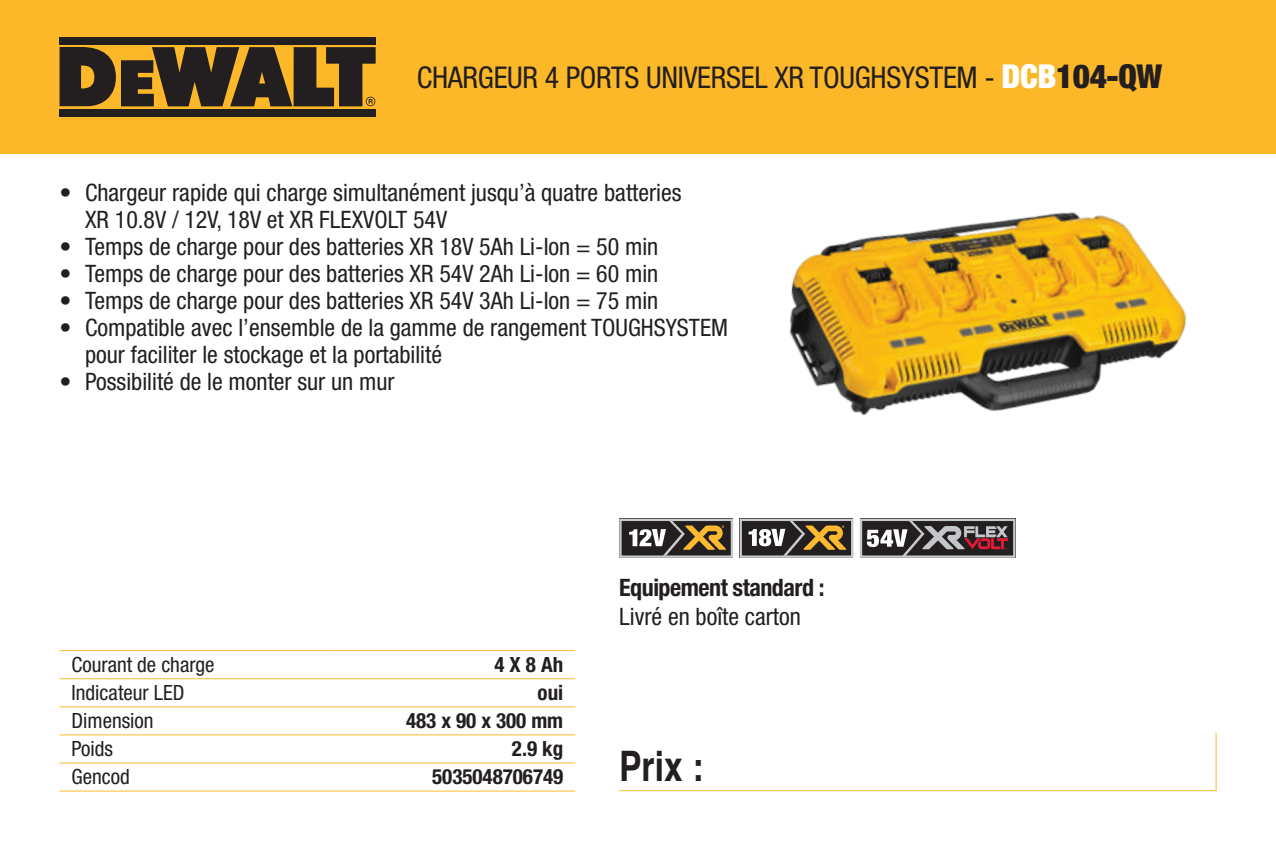
<style>
.page{position:relative;width:1276px;height:851px;background:#fff}
.page>*{position:absolute;margin:0;border:0;box-sizing:border-box;transform-origin:0 0}
.t1{font:700 42px "Helvetica";color:#231f20;scale:.8 1}
.t2{font:condensed 30px "Helvetica Neue LT Std";letter-spacing:-.01em;color:#231f20}
.t3{font:condensed 24px/27px "Helvetica Neue LT Std";color:#231f20}
.t4{font:700 condensed 24px "Helvetica Neue LT Std";letter-spacing:-.02em;color:#231f20}
.t5{font:condensed 21px "Helvetica Neue LT Std";color:#231f20}
.t6{font:700 condensed 21px "Helvetica Neue LT Std";color:#231f20}
.s1{font-weight:900;font-size:33px;color:#fff}
.s2{font-weight:900;font-size:33px}
</style>
<div class="page">
<div style="left:0;top:0;width:1276px;height:153px;background:#fcb828"></div>
<div style="left:60px;top:37px;width:316px;height:7px;background:#231f20"></div>
<div style="left:60px;top:109px;width:316px;height:7px;background:#231f20"></div>
<svg style="left:60px;top:47px;width:316px;height:59px"></svg>
<hr style="left:60px;top:650px;width:268px;height:1px;background:#fdb930">
<hr style="left:328px;top:650px;width:247px;height:1px;background:#fdb930">
<hr style="left:60px;top:678px;width:268px;height:1px;background:#fdb930">
<hr style="left:328px;top:678px;width:247px;height:1px;background:#fdb930">
<hr style="left:60px;top:706px;width:268px;height:1px;background:#fdb930">
<hr style="left:328px;top:706px;width:247px;height:1px;background:#fdb930">
<hr style="left:60px;top:734px;width:268px;height:1px;background:#fdb930">
<hr style="left:328px;top:734px;width:247px;height:1px;background:#fdb930">
<hr style="left:60px;top:762px;width:268px;height:1px;background:#fdb930">
<hr style="left:328px;top:762px;width:247px;height:1px;background:#fdb930">
<hr style="left:60px;top:790px;width:268px;height:1px;background:#fdb930">
<hr style="left:328px;top:790px;width:247px;height:1px;background:#fdb930">
<svg style="left:619px;top:732px;width:597px;height:59px"></svg>
<svg style="left:619px;top:518px;width:114px;height:39px;background:#6b6050"></svg>
<svg style="left:739px;top:518px;width:114px;height:39px;background:#6b6150"></svg>
<svg style="left:860px;top:518px;width:155px;height:39px;background:#675d60"></svg>
<img style="left:789px;top:212px;width:398px;height:204px">
<p class="t2" style="left:417px;top:60px;width:747px">CHARGEUR 4 PORTS UNIVERSEL XR TOUGHSYSTEM - <span class="s1">DCB</span><span class="s2">104-QW</span></p>
<p class="t3" style="left:85px;top:178px;width:598px;text-indent:-26px">• Chargeur rapide qui charge simultanément jusqu’à quatre batteries<br>XR 10.8V / 12V, 18V et XR FLEXVOLT 54V</p>
<p class="t3" style="left:60px;top:232px;width:600px">• Temps de charge pour des batteries XR 18V 5Ah Li-Ion = 50 min</p>
<p class="t3" style="left:60px;top:259px;width:600px">• Temps de charge pour des batteries XR 54V 2Ah Li-Ion = 60 min</p>
<p class="t3" style="left:60px;top:286px;width:600px">• Temps de charge pour des batteries XR 54V 3Ah Li-Ion = 75 min</p>
<p class="t3" style="left:85px;top:313px;width:644px;text-indent:-26px">• Compatible avec l’ensemble de la gamme de rangement TOUGHSYSTEM pour faciliter le stockage et la portabilité</p>
<p class="t3" style="left:60px;top:367px;width:337px">• Possibilité de le monter sur un mur</p>
<p class="t5" style="left:72px;top:652px;width:145px">Courant de charge</p>
<p class="t6" style="left:494px;top:652px;width:70px">4 X 8 Ah</p>
<p class="t5" style="left:72px;top:680px;width:114px">Indicateur LED</p>
<p class="t6" style="left:537px;top:680px;width:27px">oui</p>
<p class="t5" style="left:72px;top:708px;width:84px">Dimension</p>
<p class="t6" style="left:406px;top:708px;width:159px">483 x 90 x 300 mm</p>
<p class="t5" style="left:72px;top:736px;width:43px">Poids</p>
<p class="t6" style="left:512px;top:736px;width:53px">2.9 kg</p>
<p class="t5" style="left:72px;top:764px;width:60px">Gencod</p>
<p class="t6" style="left:432px;top:764px;width:133px">5035048706749</p>
<p class="t4" style="left:619px;top:573px;width:207px">Equipement standard :</p>
<p class="t3" style="left:619px;top:603px;width:183px">Livré en boîte carton</p>
<h1 class="t1" style="left:619px;top:732px;width:107px">Prix :</h1>
</div>
